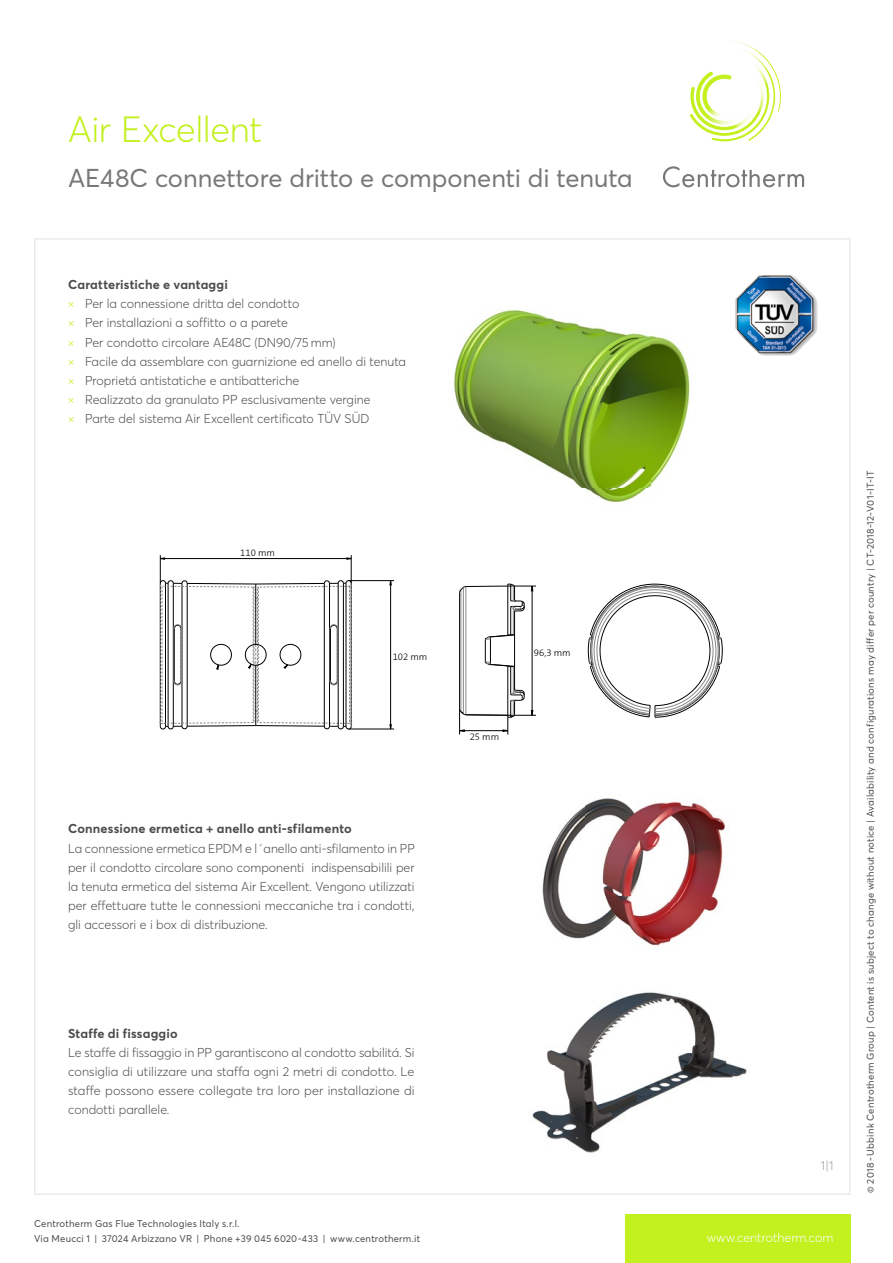
<style>
.page{position:relative;width:893px;height:1263px;background:#fff}
.page>*{position:absolute;margin:0;border:0;box-sizing:border-box;transform-origin:0 0}
.t1{font:300 36px "Averta PE";letter-spacing:-.01em;color:#c3f01f}
.t2{font:25.5px "Averta PE";color:#787878}
.t3{font:300 12.75px/19.2px "Averta PE";color:#4b4b4b;text-align:justify}
.t4{font:700 12.75px "Averta PE";letter-spacing:.015em;color:#4b4b4b}
.t5{font:300 12.75px "Averta PE";color:#fff}
.t6{font:300 12.75px "Averta PE";color:#9a9a9a}
.t7{font:9.75px/14.9px "Averta PE";letter-spacing:.025em;color:#4b4b4b}
.t8{font:9.45px "The Sans HP3 Lig";color:#000}
.s1{font-weight:700}
.s2{color:#c3f01f}
</style>
<div class="page">
<div style="left:625px;top:1214px;width:225px;height:49px;background:#c3f01f"></div>
<img style="left:705px;top:72px;width:7px;height:4px">
<img style="left:690px;top:76px;width:22px;height:58px">
<img style="left:712px;top:72px;width:24px;height:69px">
<img style="left:736px;top:112px;width:37px;height:29px">
<img style="left:715px;top:41px;width:66px;height:71px">
<svg style="left:663px;top:166px;width:141px;height:21px"></svg>
<img style="left:735px;top:275px;width:64px;height:81px">
<img style="left:532px;top:992px;width:215px;height:161px">
<svg style="left:459px;top:583px;width:77px;height:151px"></svg>
<svg style="left:588px;top:583px;width:135px;height:135px"></svg>
<hr style="left:349px;top:729px;width:45px;height:1px;background:#000">
<hr style="left:349px;top:580px;width:45px;height:1px;background:#000">
<hr style="left:390px;top:581px;width:1px;height:148px;background:#000">
<svg style="left:159px;top:555px;width:193px;height:175px"></svg>
<img style="left:554px;top:806px;width:31px;height:36px">
<img style="left:542px;top:842px;width:43px;height:97px">
<img style="left:669px;top:802px;width:57px;height:100px">
<img style="left:669px;top:902px;width:49px;height:40px">
<img style="left:585px;top:798px;width:84px;height:148px">
<img style="left:454px;top:309px;width:236px;height:193px">
<h1 class="t1" style="left:68px;top:104px;width:196px">Air Excellent</h1>
<h2 class="t2" style="left:68px;top:161px;width:566px">AE48C connettore dritto e componenti di tenuta</h2>
<p class="t3" style="left:68px;top:275px;width:340px;text-align:left"><span class="s1">Caratteristiche e vantaggi<br></span><span class="s2">×</span> Per la connessione dritta del condotto<br><span class="s2">×</span> Per installazioni a soffitto o a parete<br><span class="s2">×</span> Per condotto circolare AE48C (DN90/75 mm)<br><span class="s2">×</span> Facile da assemblare con guarnizione ed anello di tenuta <span class="s2">×</span> Proprietá antistatiche e antibatteriche<br><span class="s2">×</span> Realizzato da granulato PP esclusivamente vergine<br><span class="s2">×</span> Parte del sistema Air Excellent certificato TÜV SÜD</p>
<p class="t8" style="left:240px;top:546px;width:36px">110 mm</p>
<p class="t8" style="left:393px;top:651px;width:36px">102 mm</p>
<p class="t4" style="left:68px;top:820px;width:285px">Connessione ermetica + anello anti-sfilamento</p>
<p class="t3" style="left:68px;top:838px;width:348px">La connessione ermetica EPDM e l´anello anti-sfilamento in PP per il condotto circolare sono componenti indispensabilili per la tenuta ermetica del sistema Air Excellent. Vengono utilizzati per effettuare tutte le connessioni meccaniche tra i condotti, gli accessori e i box di distribuzione.</p>
<p class="t4" style="left:68px;top:1024px;width:111px">Staffe di fissaggio</p>
<p class="t3" style="left:68px;top:1042px;width:348px">Le staffe di fissaggio in PP garantiscono al condotto sabilitá. Si consiglia di utilizzare una staffa ogni 2 metri di condotto. Le staffe possono essere collegate tra loro per installazione di condotti parallele.</p>
<p class="t7" style="left:34px;top:1215px;width:388px">Centrotherm Gas Flue Technologies Italy s.r.l.<br>Via Meucci 1 | 37024 Arbizzano VR | Phone +39 045 6020-433 | www.centrotherm.it</p>
<p class="t8" style="left:470px;top:731px;width:31px">25 mm</p>
<p class="t8" style="left:534px;top:646px;width:38px">96,3 mm</p>
<p class="t6" style="left:821px;top:1157px;width:14px">1 | 1</p>
<p class="t5" style="left:707px;top:1228px;width:128px">www.centrotherm.com</p>
<p class="t7" style="left:863px;top:1193px;width:724px;rotate:-90deg">© 2018 - Ubbink Centrotherm Group | Content is subject to change without notice | Availability and configurations may differ per country | CT-2018-12-V01-IT-IT</p>
</div>
